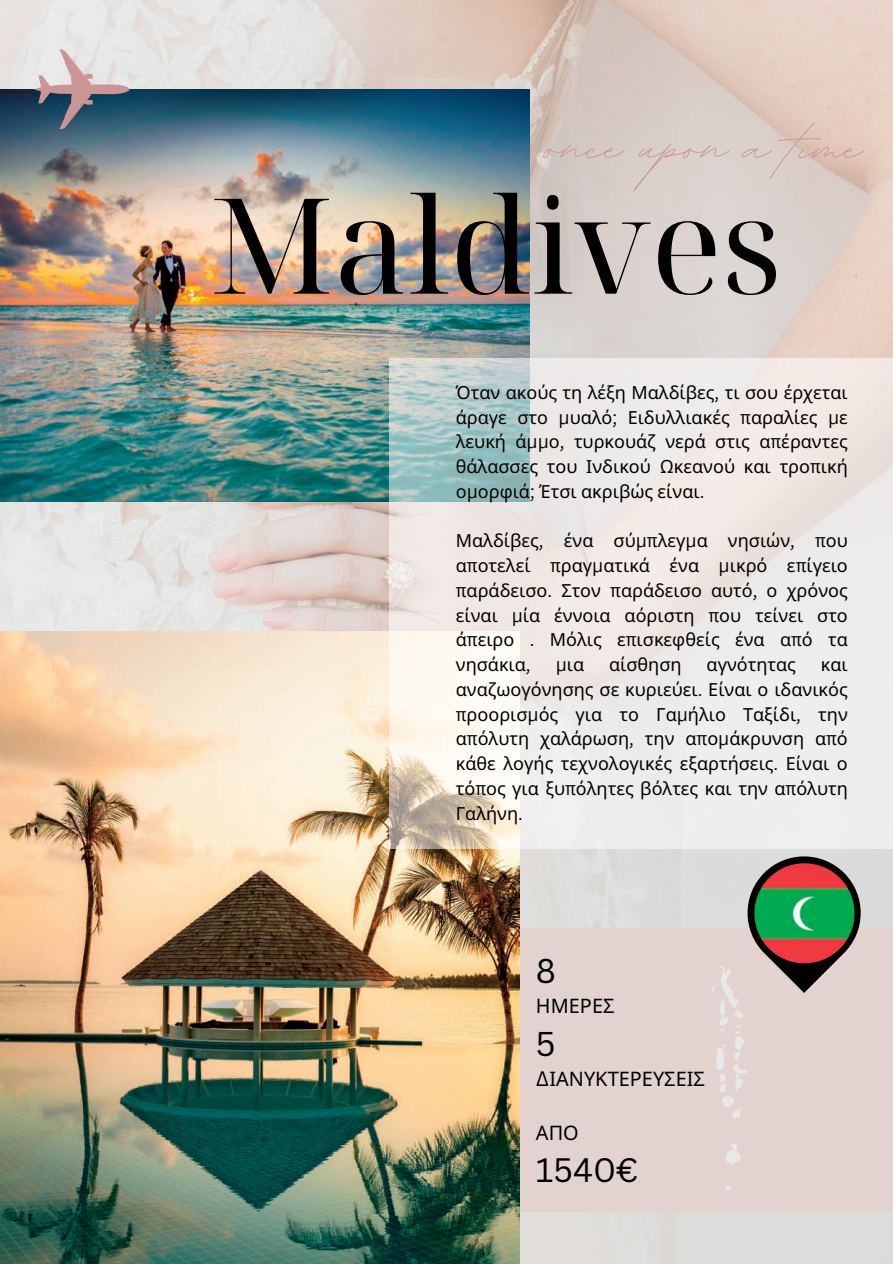
<style>
.page{position:relative;width:893px;height:1264px;background:#fff}
.page>*{position:absolute;margin:0;border:0;box-sizing:border-box;transform-origin:0 0}
.t1{font:132.75px "Noto Serif Display";color:#000}
.t2{font:82.5px "BD Script";color:#cc9595}
.t3{font:33.45px "Canva Sans";color:#000}
.t4{font:33px "Canva Sans";color:#000}
.t5{font:19.95px "Noto Sans";color:#000}
.t6{font:18px/24.8px "Noto Sans";color:#000;text-align:justify}
.s1{font-family:"Canva Sans"}
</style>
<div class="page">
<img style="left:0;top:0;width:892px;height:1263px">
<div style="left:498px;top:928px;width:394px;height:283px;background:#e2d3d0"></div>
<svg style="left:711px;top:856px;width:149px;height:262px"></svg>
<svg style="left:726px;top:1143px;width:14px;height:22px"></svg>
<svg style="left:725px;top:1186px;width:6px;height:3px"></svg>
<img style="left:0;top:89px;width:529px;height:412px">
<svg style="left:34px;top:49px;width:95px;height:80px;background:#9398a2"></svg>
<img style="left:0;top:631px;width:520px;height:632px">
<svg style="left:389px;top:358px;width:503px;height:490px;background:#e8e7e4"></svg>
<h2 class="t2" style="left:545px;top:92px;width:318px">once upon a time</h2>
<h1 class="t1" style="left:209px;top:152px;width:574px">Maldives</h1>
<p class="t6" style="left:456px;top:379px;width:393px">Όταν ακούς τη λέξη Μαλδίβες<span class="s1">,</span> τι σου έρχεται άραγε στο <span class="s1">μ</span>υαλό<span class="s1">;</span> Ειδυλλιακές <span class="s1">π</span>αραλίες <span class="s1">μ</span>ε λευκή ά<span class="s1">μμ</span>ο<span class="s1">,</span> τυρκουάζ νερά στις α<span class="s1">π</span>έραντες θάλασσες του Ινδικού <span class="s1">Ω</span>κεανού και τρο<span class="s1">π</span>ική ο<span class="s1">μ</span>ορφιά<span class="s1">;</span> Έτσι ακριβώς είναι<span class="s1">.</span></p>
<p class="t6" style="left:456px;top:528px;width:393px">Μαλδίβες<span class="s1">,</span> ένα σύ<span class="s1">μπ</span>λεγ<span class="s1">μ</span>α νησιών<span class="s1">, π</span>ου α<span class="s1">π</span>οτελεί <span class="s1">π</span>ραγ<span class="s1">μ</span>ατικά ένα <span class="s1">μ</span>ικρό ε<span class="s1">π</span>ίγειο <span class="s1">π</span>αράδεισο<span class="s1">.</span> Στον <span class="s1">π</span>αράδεισο αυτό<span class="s1">,</span> ο χρόνος είναι <span class="s1">μ</span>ία έννοια αόριστη <span class="s1">π</span>ου τείνει στο ά<span class="s1">π</span>ειρο <span class="s1">.</span> Μόλις ε<span class="s1">π</span>ισκεφθείς ένα α<span class="s1">π</span>ό τα νησάκια<span class="s1">,</span></p>
<p class="t6" style="left:555px;top:652px;width:30px"><span class="s1">μ</span>ια</p>
<p class="t6" style="left:609px;top:652px;width:74px">αίσθηση</p>
<p class="t6" style="left:706px;top:652px;width:91px">αγνότητας</p>
<p class="t6" style="left:456px;top:652px;width:393px;text-indent:365px">και αναζωογόνησης σε κυριεύει<span class="s1">.</span> Είναι ο ιδανικός <span class="s1">π</span>ροορισ<span class="s1">μ</span>ός για το Γα<span class="s1">μ</span>ήλιο Ταξίδι<span class="s1">,</span> την α<span class="s1">π</span>όλυτη χαλάρωση<span class="s1">,</span> την α<span class="s1">π</span>ο<span class="s1">μ</span>άκρυνση α<span class="s1">π</span>ό κάθε λογής τεχνολογικές εξαρτήσεις<span class="s1">.</span> Είναι ο τό<span class="s1">π</span>ος για ξυ<span class="s1">π</span>όλητες βόλτες και την α<span class="s1">π</span>όλυτη Γαλήνη<span class="s1">.</span></p>
<h3 class="t3" style="left:536px;top:946px;width:22px">8</h3>
<p class="t5" style="left:536px;top:991px;width:80px">ΗΜΕΡΕΣ</p>
<h3 class="t3" style="left:536px;top:1019px;width:21px">5</h3>
<p class="t5" style="left:536px;top:1064px;width:170px"><span class="s1">Δ</span>ΙΑΝΥΚΤΕΡΕΥΣΕΙΣ</p>
<p class="t5" style="left:536px;top:1118px;width:44px">ΑΠΟ</p>
<h3 class="t4" style="left:536px;top:1146px;width:104px">1540€</h3>
</div>
